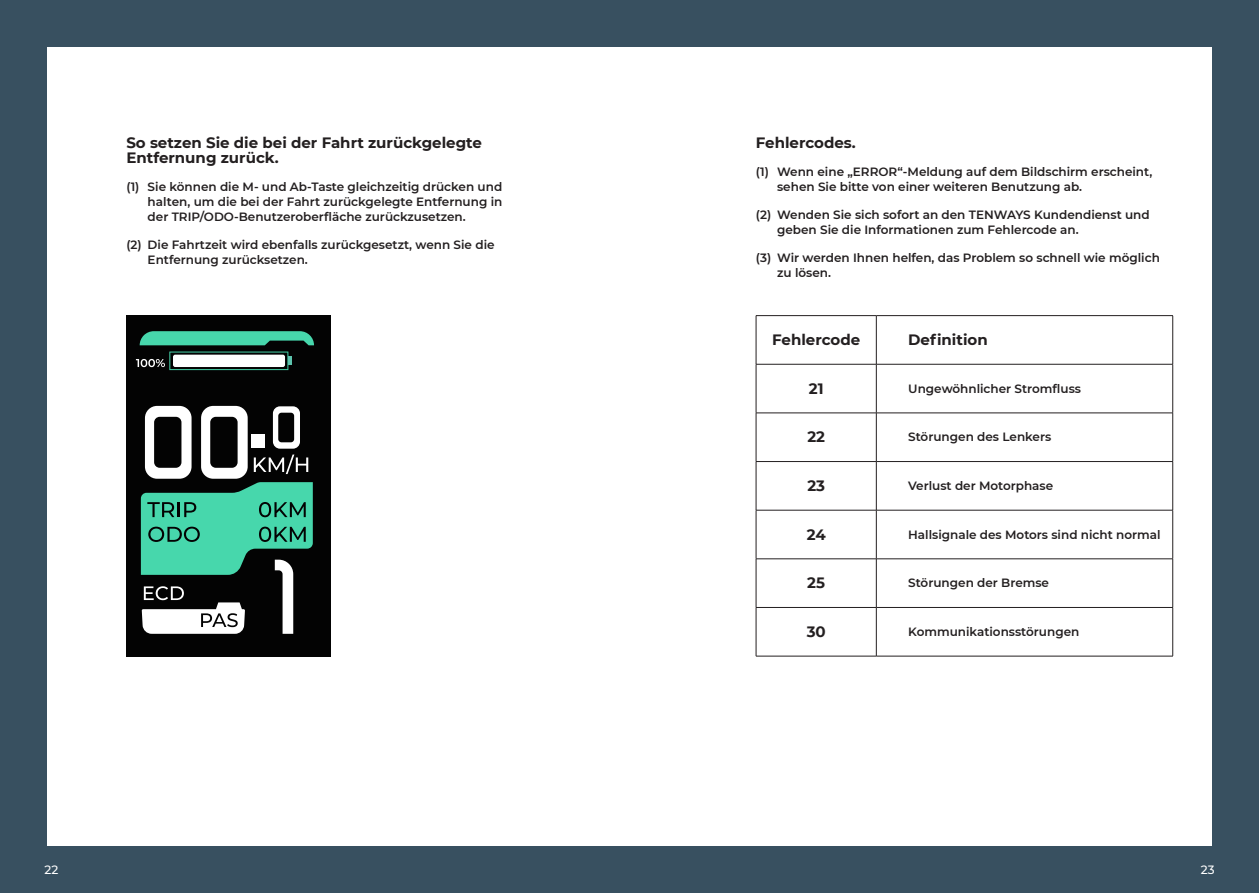
<style>
.page{position:relative;width:1259px;height:893px;background:#fff}
.page>*{position:absolute;margin:0;border:0;box-sizing:border-box;transform-origin:0 0}
.t1{font:700 15px/14.2px "Montserrat";color:#231f20}
.t2{font:600 12px/15px "Montserrat";color:#231f20}
.t3{font:500 12px "Montserrat";color:#fff}
</style>
<div class="page">
<div style="left:0;top:0;width:47px;height:893px;background:#385060"></div>
<div style="left:1212px;top:0;width:47px;height:893px;background:#385060"></div>
<div style="left:0;top:846px;width:1259px;height:47px;background:#385060"></div>
<div style="left:0;top:0;width:1259px;height:47px;background:#385060"></div>
<hr style="left:756px;top:315px;width:120px;height:1px;background:#231f20">
<hr style="left:756px;top:316px;width:1px;height:48px;background:#231f20">
<hr style="left:876px;top:315px;width:297px;height:1px;background:#231f20">
<hr style="left:876px;top:316px;width:1px;height:48px;background:#231f20">
<hr style="left:1172px;top:316px;width:1px;height:48px;background:#231f20">
<hr style="left:756px;top:364px;width:120px;height:1px;background:#231f20">
<hr style="left:756px;top:364px;width:1px;height:49px;background:#231f20">
<hr style="left:876px;top:364px;width:297px;height:1px;background:#231f20">
<hr style="left:876px;top:364px;width:1px;height:49px;background:#231f20">
<hr style="left:1172px;top:364px;width:1px;height:49px;background:#231f20">
<hr style="left:756px;top:413px;width:120px;height:1px;background:#231f20">
<hr style="left:756px;top:413px;width:1px;height:48px;background:#231f20">
<hr style="left:876px;top:413px;width:297px;height:1px;background:#231f20">
<hr style="left:876px;top:413px;width:1px;height:48px;background:#231f20">
<hr style="left:1172px;top:413px;width:1px;height:48px;background:#231f20">
<hr style="left:756px;top:461px;width:120px;height:1px;background:#231f20">
<hr style="left:756px;top:462px;width:1px;height:48px;background:#231f20">
<hr style="left:876px;top:461px;width:297px;height:1px;background:#231f20">
<hr style="left:876px;top:462px;width:1px;height:48px;background:#231f20">
<hr style="left:1172px;top:462px;width:1px;height:48px;background:#231f20">
<hr style="left:756px;top:510px;width:120px;height:1px;background:#231f20">
<hr style="left:756px;top:510px;width:1px;height:49px;background:#231f20">
<hr style="left:876px;top:510px;width:297px;height:1px;background:#231f20">
<hr style="left:876px;top:510px;width:1px;height:49px;background:#231f20">
<hr style="left:1172px;top:510px;width:1px;height:49px;background:#231f20">
<hr style="left:756px;top:559px;width:120px;height:1px;background:#231f20">
<hr style="left:756px;top:559px;width:1px;height:48px;background:#231f20">
<hr style="left:876px;top:559px;width:297px;height:1px;background:#231f20">
<hr style="left:876px;top:559px;width:1px;height:48px;background:#231f20">
<hr style="left:1172px;top:559px;width:1px;height:48px;background:#231f20">
<hr style="left:756px;top:607px;width:120px;height:1px;background:#231f20">
<hr style="left:756px;top:608px;width:1px;height:48px;background:#231f20">
<hr style="left:876px;top:607px;width:297px;height:1px;background:#231f20">
<hr style="left:876px;top:608px;width:1px;height:48px;background:#231f20">
<hr style="left:1172px;top:608px;width:1px;height:48px;background:#231f20">
<hr style="left:756px;top:656px;width:120px;height:1px;background:#231f20">
<hr style="left:876px;top:656px;width:297px;height:1px;background:#231f20">
<div style="left:126px;top:315px;width:205px;height:342px;background:#030303"></div>
<svg style="left:140px;top:331px;width:174px;height:14px;background:#3fbe98"></svg>
<svg style="left:136px;top:352px;width:155px;height:18px"></svg>
<svg style="left:141px;top:406px;width:172px;height:228px"></svg>
<p class="t1" style="left:126px;top:135px;width:357px">So setzen Sie die bei der Fahrt zurückgelegte<br>Entfernung zurück.</p>
<p class="t2" style="left:148px;top:179px;width:356px;text-align:justify;text-indent:-21px">(1) Sie können die M- und Ab-Taste gleichzeitig drücken und halten, um die bei der Fahrt zurückgelegte Entfernung in der TRIP/ODO-Benutzeroberfläche zurückzusetzen.</p>
<p class="t2" style="left:148px;top:237px;width:348px;text-indent:-21px">(2) Die Fahrtzeit wird ebenfalls zurückgesetzt, wenn Sie die<br>Entfernung zurücksetzen.</p>
<p class="t1" style="left:756px;top:135px;width:101px">Fehlercodes.</p>
<p class="t2" style="left:777px;top:164px;width:377px;text-indent:-21px">(1) Wenn eine „ERROR“-Meldung auf dem Bildschirm erscheint, sehen Sie bitte von einer weiteren Benutzung ab.</p>
<p class="t2" style="left:777px;top:207px;width:374px;text-indent:-21px">(2) Wenden Sie sich sofort an den TENWAYS Kundendienst und geben Sie die Informationen zum Fehlercode an.</p>
<p class="t2" style="left:777px;top:250px;width:384px;text-indent:-21px">(3) Wir werden Ihnen helfen, das Problem so schnell wie möglich zu lösen.</p>
<p class="t1" style="left:772px;top:332px;width:89px">Fehlercode</p>
<p class="t1" style="left:908px;top:332px;width:81px">Definition</p>
<p class="t1" style="left:809px;top:381px;width:16px">21</p>
<p class="t2" style="left:908px;top:380px;width:174px">Ungewöhnlicher Stromfluss</p>
<p class="t1" style="left:807px;top:429px;width:19px">22</p>
<p class="t2" style="left:908px;top:429px;width:145px">Störungen des Lenkers</p>
<p class="t1" style="left:807px;top:478px;width:19px">23</p>
<p class="t2" style="left:908px;top:478px;width:146px">Verlust der Motorphase</p>
<p class="t1" style="left:806px;top:527px;width:21px">24</p>
<p class="t2" style="left:908px;top:526px;width:254px">Hallsignale des Motors sind nicht normal</p>
<p class="t1" style="left:807px;top:575px;width:19px">25</p>
<p class="t2" style="left:908px;top:575px;width:142px">Störungen der Bremse</p>
<p class="t1" style="left:806px;top:624px;width:21px">30</p>
<p class="t2" style="left:908px;top:624px;width:173px">Kommunikationsstörungen</p>
<p class="t3" style="left:44px;top:861px;width:15px">22</p>
<p class="t3" style="left:1200px;top:861px;width:15px">23</p>
</div>
